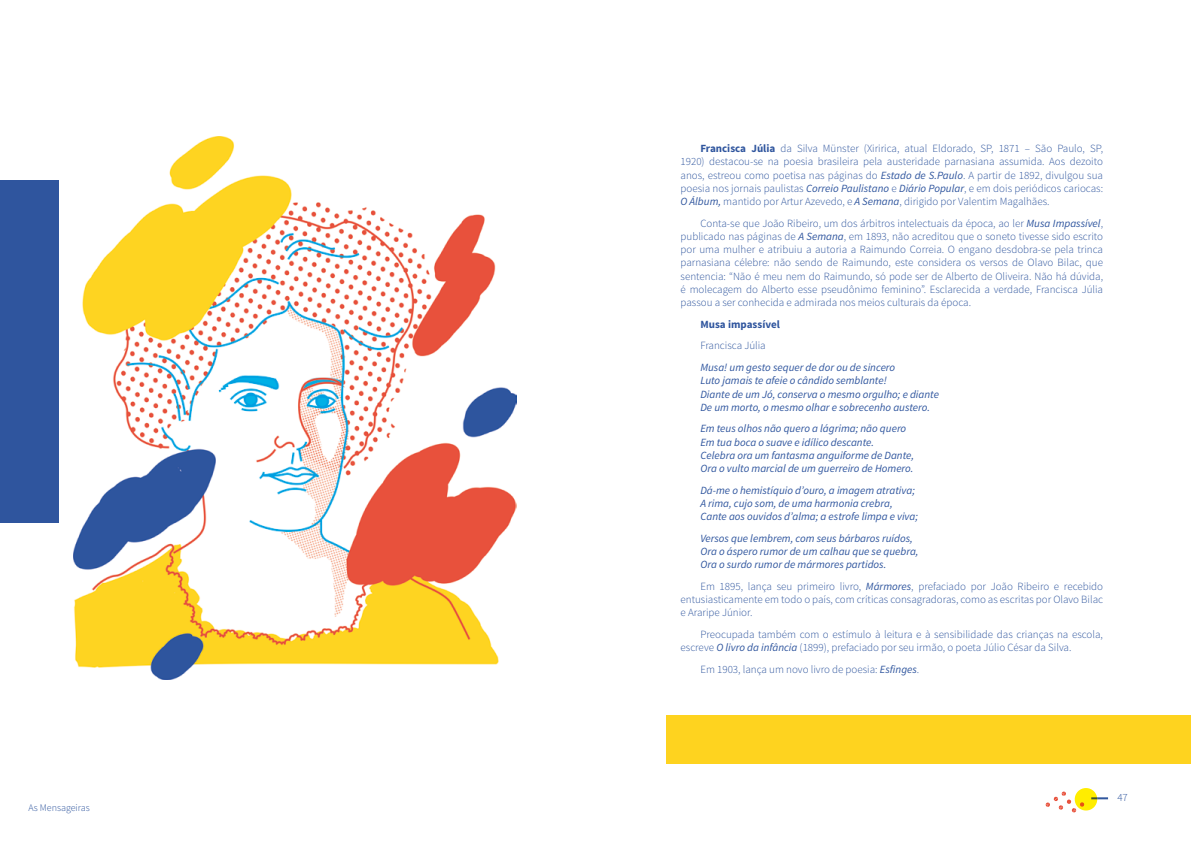
<style>
.page{position:relative;width:1191px;height:842px;background:#fff}
.page>*{position:absolute;margin:0;border:0;box-sizing:border-box;transform-origin:0 0}
.t1{font:300 11px/13.2px "Source Sans Pro";color:#2f559e;text-align:justify}
.t2{font:italic 11px/13.2px "Source Sans Pro";color:#2f559e}
.t3{font:700 11px "Source Sans Pro";color:#2f559e}
.t4{font:300 10px "Source Sans Pro";color:#2f559e}
.s1{font-weight:700}
.s2{font-weight:400;font-style:italic}
</style>
<div class="page">
<svg style="left:1045px;top:788px;width:63px;height:25px"></svg>
<img style="left:74px;top:137px;width:442px;height:542px">
<div style="left:666px;top:716px;width:525px;height:48px;background:#fed31f"></div>
<div style="left:0;top:180px;width:59px;height:343px;background:#2f559e"></div>
<p class="t4" style="left:29px;top:802px;width:63px">As Mensageiras</p>
<p class="t1" style="left:680px;top:142px;width:424px;text-indent:20px"><span class="s1">Francisca Júlia</span> da Silva Münster (Xiririca, atual Eldorado, SP, 1871 – São Paulo, SP, 1920) destacou-se na poesia brasileira pela austeridade parnasiana assumida. Aos dezoito anos, estreou como poetisa nas páginas do <span class="s2">Estado de S.Paulo</span>. A partir de 1892, divulgou sua poesia nos jornais paulistas <span class="s2">Correio Paulistano</span> e <span class="s2">Diário Popular</span>, e em dois periódicos cariocas:<br><span class="s2">O Álbum,</span> mantido por Artur Azevedo, e <span class="s2">A Semana</span>, dirigido por Valentim Magalhães.</p>
<p class="t1" style="left:680px;top:217px;width:424px;text-indent:20px">Conta-se que João Ribeiro, um dos árbitros intelectuais da época, ao ler <span class="s2">Musa Impassível</span>, publicado nas páginas de <span class="s2">A Semana</span>, em 1893, não acreditou que o soneto tivesse sido escrito por uma mulher e atribuiu a autoria a Raimundo Correia. O engano desdobra-se pela trinca parnasiana célebre: não sendo de Raimundo, este considera os versos de Olavo Bilac, que sentencia: “Não é meu nem do Raimundo, só pode ser de Alberto de Oliveira. Não há dúvida, é molecagem do Alberto esse pseudônimo feminino”. Esclarecida a verdade, Francisca Júlia passou a ser conhecida e admirada nos meios culturais da época.</p>
<p class="t3" style="left:700px;top:317px;width:81px">Musa impassível</p>
<p class="t1" style="left:700px;top:339px;width:67px">Francisca Júlia</p>
<p class="t2" style="left:700px;top:361px;width:240px">Musa! um gesto sequer de dor ou de sincero<br>Luto jamais te afeie o cândido semblante!<br>Diante de um Jó, conserva o mesmo orgulho; e diante De um morto, o mesmo olhar e sobrecenho austero.</p>
<p class="t2" style="left:700px;top:422px;width:215px">Em teus olhos não quero a lágrima; não quero Em tua boca o suave e idílico descante.<br>Celebra ora um fantasma anguiforme de Dante, Ora o vulto marcial de um guerreiro de Homero.</p>
<p class="t2" style="left:700px;top:483px;width:219px">Dá-me o hemistíquio d’ouro, a imagem atrativa;<br>A rima, cujo som, de uma harmonia crebra,<br>Cante aos ouvidos d’alma; a estrofe limpa e viva;</p>
<p class="t2" style="left:700px;top:532px;width:220px">Versos que lembrem, com seus bárbaros ruídos,<br>Ora o áspero rumor de um calhau que se quebra,<br>Ora o surdo rumor de mármores partidos.</p>
<p class="t1" style="left:680px;top:580px;width:424px;text-indent:20px">Em 1895, lança seu primeiro livro, <span class="s2">Mármores</span>, prefaciado por João Ribeiro e recebido entusiasticamente em todo o país, com críticas consagradoras, como as escritas por Olavo Bilac e Araripe Júnior.</p>
<p class="t1" style="left:680px;top:628px;width:424px;text-indent:20px">Preocupada também com o estímulo à leitura e à sensibilidade das crianças na escola, escreve <span class="s2">O livro da infância</span> (1899), prefaciado por seu irmão, o poeta Júlio César da Silva.</p>
<p class="t1" style="left:700px;top:663px;width:220px">Em 1903, lança um novo livro de poesia: <span class="s2">Esfinges</span>.</p>
<p class="t1" style="left:1117px;top:791px;width:12px">47</p>
</div>
